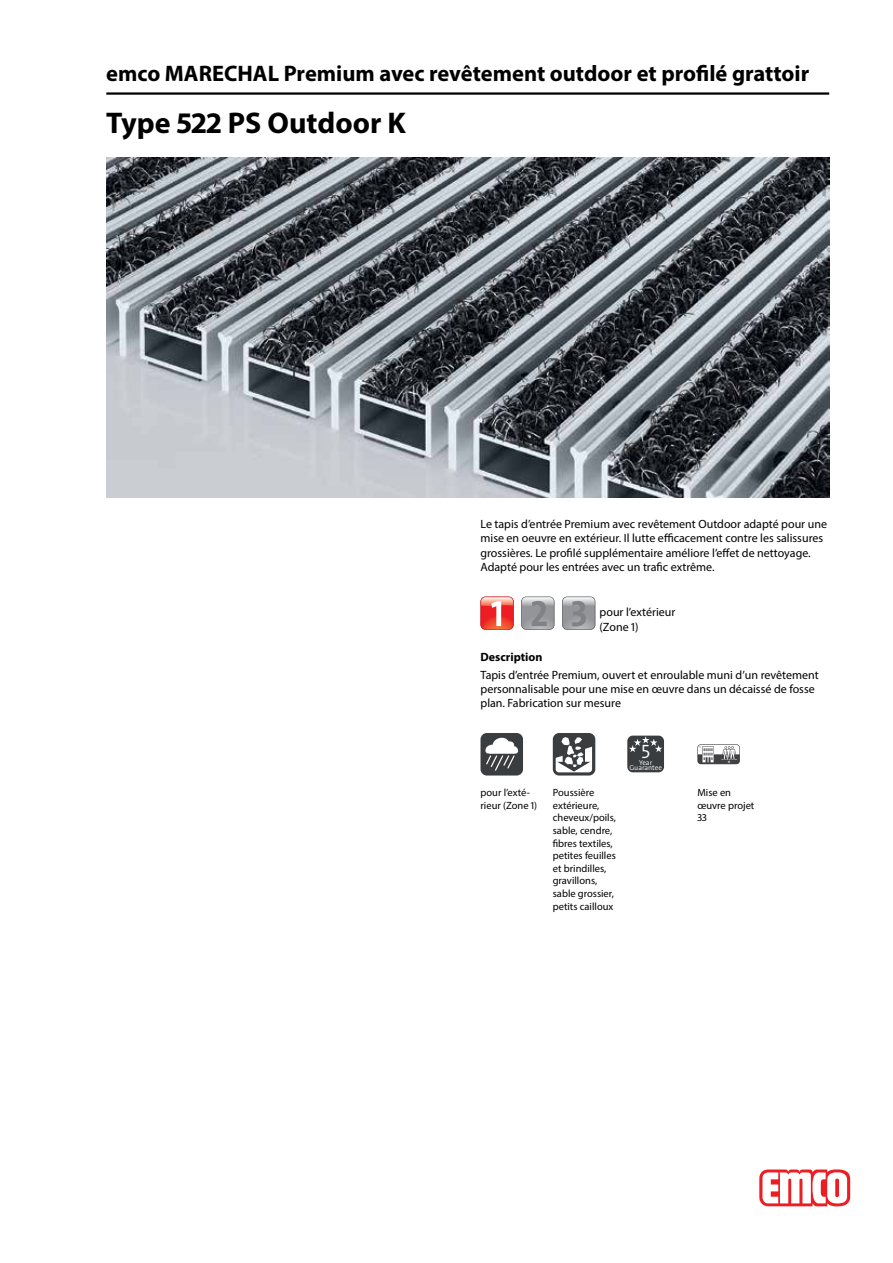
<style>
.page{position:relative;width:893px;height:1263px;background:#fff}
.page>*{position:absolute;margin:0;border:0;box-sizing:border-box;transform-origin:0 0}
.t1{font:700 30px "Myriad Pro";color:#000}
.t2{font:700 22.5px "Myriad Pro";color:#000}
.t3{font:300 19.5px "The Sans Os F";color:#fff}
.t4{font:12px/14.4px "Myriad Pro";color:#000}
.t5{font:700 12px "Myriad Pro";color:#000}
.t6{font:10.5px/12.6px "Myriad Pro";color:#000}
.t7{font:300 7.05px/5.2px "The Sans Os F";color:#fff;text-align:center}
</style>
<div class="page">
<img style="left:106px;top:157px;width:723px;height:340px">
<hr style="left:106px;top:92px;width:723px;height:3px;background:#000">
<svg style="left:759px;top:1169px;width:91px;height:37px"></svg>
<svg style="left:521px;top:597px;width:33px;height:33px"></svg>
<svg style="left:562px;top:597px;width:33px;height:33px"></svg>
<svg style="left:480px;top:597px;width:34px;height:33px"></svg>
<div style="left:480px;top:733px;width:43px;height:42px;background:#3a3d40;border-radius:6px"></div>
<svg style="left:485px;top:737px;width:34px;height:34px"></svg>
<svg style="left:553px;top:733px;width:42px;height:42px"></svg>
<svg style="left:556px;top:737px;width:36px;height:35px"></svg>
<div style="left:627px;top:736px;width:37px;height:36px;background:#3a3d40;border-radius:5px"></div>
<svg style="left:629px;top:736px;width:33px;height:16px"></svg>
<svg style="left:697px;top:744px;width:43px;height:20px"></svg>
<h2 class="t2" style="left:106px;top:59px;width:704px">emco MARECHAL Premium avec revêtement outdoor et profilé grattoir</h2>
<h1 class="t1" style="left:106px;top:103px;width:301px">Type 522 PS Outdoor K</h1>
<p class="t4" style="left:480px;top:516px;width:348px">Le tapis d’entrée Premium avec revêtement Outdoor adapté pour une mise en oeuvre en extérieur. Il lutte efficacement contre les salissures grossières. Le profilé supplémentaire améliore l’effet de nettoyage.<br>Adapté pour les entrées avec un trafic extrême.</p>
<p class="t4" style="left:600px;top:605px;width:77px">pour l’extérieur (Zone 1)</p>
<p class="t5" style="left:480px;top:649px;width:63px">Description</p>
<p class="t4" style="left:480px;top:667px;width:340px">Tapis d’entrée Premium, ouvert et enroulable muni d’un revêtement personnalisable pour une mise en œuvre dans un décaissé de fosse plan. Fabrication sur mesure</p>
<p class="t6" style="left:480px;top:786px;width:58px">pour l’exté&shy;rieur (Zone 1)</p>
<p class="t6" style="left:553px;top:786px;width:65px">Poussière extérieure, cheveux/poils, sable, cendre, fibres textiles, petites feuilles et brindilles, gravillons, sable grossier, petits cailloux</p>
<h3 class="t3" style="left:641px;top:739px;width:10px">5</h3>
<p class="t7" style="left:629px;top:759px;width:34px">Year<br>Guarantee</p>
<p class="t6" style="left:697px;top:786px;width:59px">Mise en œuvre projet<br>33</p>
</div>
